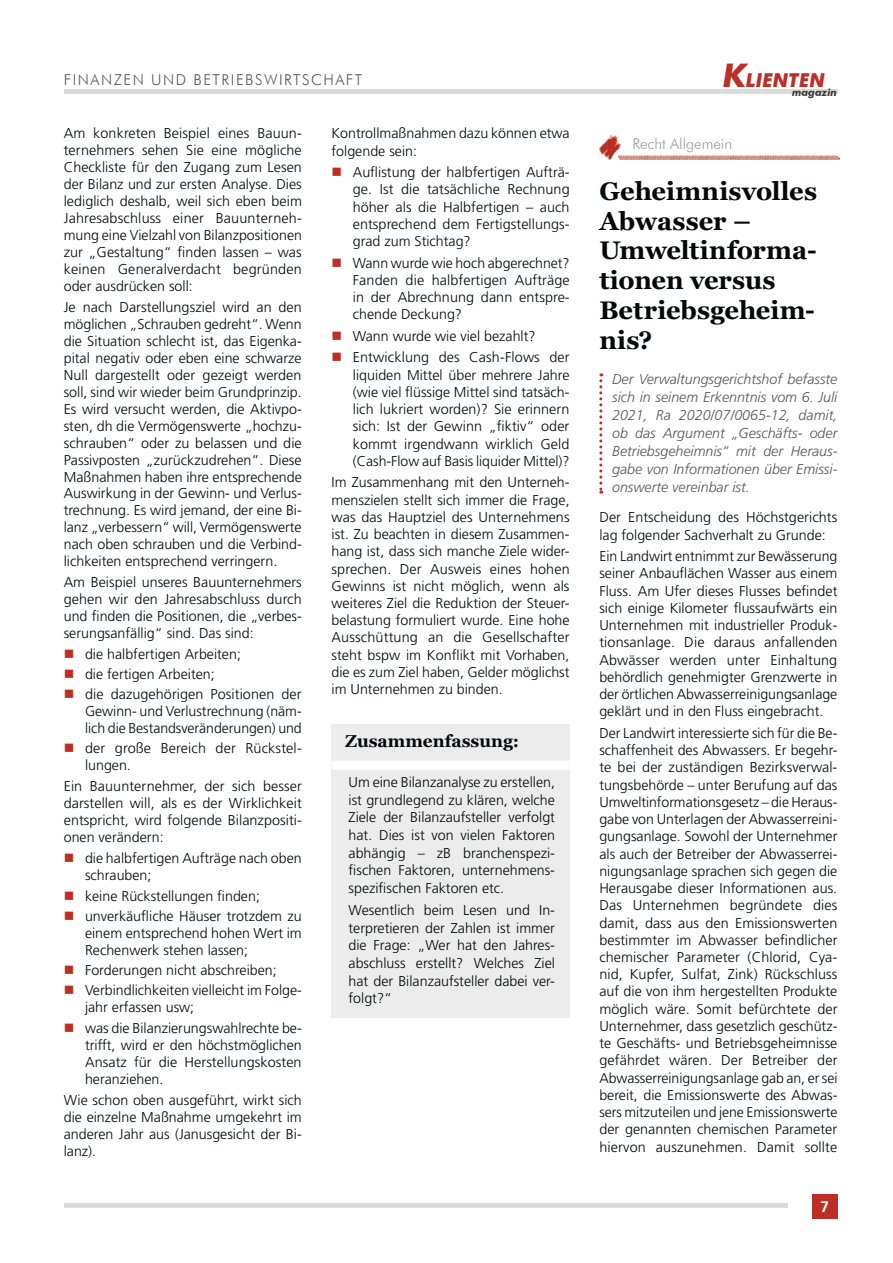
<style>
.page{position:relative;width:893px;height:1263px;background:#fff}
.page>*{position:absolute;margin:0;border:0;box-sizing:border-box;transform-origin:0 0}
.t1{font:700 25.5px/30px "Georgia";color:#040809}
.t2{font:italic 700 19.2px "Futura BT";color:#bc2e26}
.t3{font:700 17.25px "Georgia";color:#040809}
.t4{font:700 15.3px "Frutiger LT Std";color:#fff}
.t5{font:300 15px "Futura BT";letter-spacing:.1em;color:#575757}
.t6{font:300 15px "Futura BT";color:#9c9c9c}
.t7{font:300 14.25px/17.2px "Frutiger LT Std";color:#040809;text-align:justify}
.t8{font:italic 300 14.25px/18px "Frutiger LT Std";color:#575757;text-align:justify}
.t9{font:italic 700 10.35px "Futura BT";color:#3d3c3b}
.s1{font-size:32.55px}
</style>
<div class="page">
<hr style="left:64px;top:90px;width:773px;height:4px;background:#dadad9">
<div style="left:64px;top:1203px;width:724px;height:5px;background:#dadad9"></div>
<div style="left:812px;top:1194px;width:25px;height:25px;background:#bc2e26"></div>
<svg style="left:599px;top:373px;width:3px;height:121px"></svg>
<div style="left:332px;top:724px;width:238px;height:294px;background:#edecec"></div>
<div style="left:332px;top:761px;width:238px;height:9px;background:#fff"></div>
<img style="left:599px;top:134px;width:240px;height:25px">
<p class="t5" style="left:64px;top:70px;width:300px">FINANZEN UND BETRIEBSWIRTSCHAFT</p>
<h2 class="t2" style="left:723px;top:69px;width:104px"><span class="s1">K</span>LIENTEN</h2>
<p class="t9" style="left:792px;top:86px;width:47px">magazin</p>
<p class="t7" style="left:64px;top:126px;width:240px">Am konkreten Beispiel eines Bauun&shy;ternehmers sehen Sie eine mögliche Checkliste für den Zugang zum Lesen der Bilanz und zur ersten Analyse. Dies lediglich deshalb, weil sich eben beim Jahresabschluss einer Bauunterneh&shy;mung eine Vielzahl von Bilanzpositionen zur „Gestaltung“ finden lassen – was keinen Generalverdacht begründen oder ausdrücken soll:</p>
<p class="t7" style="left:64px;top:299px;width:240px">Je nach Darstellungsziel wird an den möglichen „Schrauben gedreht“. Wenn die Situation schlecht ist, das Eigenka&shy;pital negativ oder eben eine schwarze Null dargestellt oder gezeigt werden soll, sind wir wieder beim Grundprinzip.<br>Es wird versucht werden, die Aktivpo&shy;sten, dh die Vermögenswerte „hochzu&shy;schrauben“ oder zu belassen und die Passivposten „zurückzudrehen“. Diese Maßnahmen haben ihre entsprechende Auswirkung in der Gewinn- und Verlus&shy;trechnung. Es wird jemand, der eine Bi&shy;lanz „verbessern“ will, Vermögenswerte nach oben schrauben und die Verbind&shy;lichkeiten entsprechend verringern.</p>
<p class="t7" style="left:64px;top:575px;width:240px">Am Beispiel unseres Bauunternehmers gehen wir den Jahresabschluss durch und finden die Positionen, die „verbes&shy;serungsanfällig“ sind. Das sind:</p>
<p class="t7" style="left:85px;top:645px;width:218px;line-height:20px;text-align:left">die halbfertigen Arbeiten;<br>die fertigen Arbeiten;<br>die dazugehörigen Positionen der</p>
<p class="t7" style="left:85px;top:704px;width:218px">Gewinn- und Verlustrechnung (näm&shy;lich die Bestandsveränderungen) und</p>
<p class="t7" style="left:85px;top:740px;width:218px">der große Bereich der Rückstel&shy;lungen.</p>
<p class="t7" style="left:64px;top:779px;width:240px">Ein Bauunternehmer, der sich besser darstellen will, als es der Wirklichkeit entspricht, wird folgende Bilanzpositi&shy;onen verändern:</p>
<p class="t7" style="left:85px;top:851px;width:218px">die halbfertigen Aufträge nach oben schrauben;</p>
<p class="t7" style="left:85px;top:886px;width:218px;line-height:20.4px">keine Rückstellungen finden; unverkäufliche Häuser trotzdem zu</p>
<p class="t7" style="left:85px;top:925px;width:218px">einem entsprechend hohen Wert im<br>Rechenwerk stehen lassen;</p>
<p class="t7" style="left:85px;top:961px;width:218px;line-height:20.4px">Forderungen nicht abschreiben;<br>Verbindlichkeiten vielleicht im Folge-</p>
<p class="t7" style="left:85px;top:998px;width:218px;line-height:20.4px">jahr erfassen usw;<br>was die Bilanzierungswahlrechte be-</p>
<p class="t7" style="left:85px;top:1037px;width:218px">trifft, wird er den höchstmöglichen Ansatz für die Herstellungskosten heranziehen.</p>
<p class="t7" style="left:64px;top:1092px;width:240px">Wie schon oben ausgeführt, wirkt sich die einzelne Maßnahme umgekehrt im anderen Jahr aus (Janusgesicht der Bi&shy;lanz).</p>
<p class="t7" style="left:332px;top:126px;width:240px">Kontrollmaßnahmen dazu können etwa folgende sein:</p>
<p class="t7" style="left:353px;top:164px;width:218px">Auflistung der halbfertigen Aufträ&shy;ge. Ist die tatsächliche Rechnung höher als die Halbfertigen – auch entsprechend dem Fertigstellungs&shy;grad zum Stichtag?</p>
<p class="t7" style="left:353px;top:255px;width:218px">Wann wurde wie hoch abgerechnet?<br>Fanden die halbfertigen Aufträge in der Abrechnung dann entspre&shy;chende Deckung?</p>
<p class="t7" style="left:353px;top:326px;width:218px;line-height:21.5px">Wann wurde wie viel bezahlt?<br>Entwicklung des Cash-Flows der</p>
<p class="t7" style="left:353px;top:367px;width:218px">liquiden Mittel über mehrere Jahre (wie viel flüssige Mittel sind tatsäch&shy;lich lukriert worden)? Sie erinnern sich: Ist der Gewinn „fiktiv“ oder kommt irgendwann wirklich Geld (Cash-Flow auf Basis liquider Mittel)?</p>
<p class="t7" style="left:332px;top:474px;width:240px">Im Zusammenhang mit den Unterneh&shy;menszielen stellt sich immer die Frage, was das Hauptziel des Unternehmens ist. Zu beachten in diesem Zusammen&shy;hang ist, dass sich manche Ziele wider&shy;sprechen. Der Ausweis eines hohen Gewinns ist nicht möglich, wenn als weiteres Ziel die Reduktion der Steuer&shy;belastung formuliert wurde. Eine hohe Ausschüttung an die Gesellschafter steht bspw im Konflikt mit Vorhaben, die es zum Ziel haben, Gelder möglichst im Unternehmen zu binden.</p>
<p class="t6" style="left:632px;top:134px;width:101px">Recht Allgemein</p>
<h1 class="t1" style="left:599px;top:176px;width:219px">Geheimnisvolles<br>Abwasser –<br>Umweltinforma&shy;tionen versus<br>Betriebsgeheim&shy;nis?</h1>
<p class="t8" style="left:612px;top:371px;width:227px">Der Verwaltungsgerichtshof befasste sich in seinem Erkenntnis vom 6. Juli 2021, Ra 2020/07/0065-12, damit, ob das Argument „Geschäfts- oder Betriebsgeheimnis“ mit der Heraus&shy;gabe von Informationen über Emissi&shy;onswerte vereinbar ist.</p>
<p class="t7" style="left:599px;top:510px;width:239px">Der Entscheidung des Höchstgerichts lag folgender Sachverhalt zu Grunde:</p>
<p class="t7" style="left:599px;top:548px;width:240px">Ein Landwirt entnimmt zur Bewässerung seiner Anbauflächen Wasser aus einem Fluss. Am Ufer dieses Flusses befindet sich einige Kilometer flussaufwärts ein Unternehmen mit industrieller Produk&shy;tionsanlage. Die daraus anfallenden Abwässer werden unter Einhaltung behördlich genehmigter Grenzwerte in der örtlichen Abwasserreinigungsanlage geklärt und in den Fluss eingebracht.</p>
<p class="t7" style="left:599px;top:725px;width:240px">Der Landwirt interessierte sich für die Be&shy;schaffenheit des Abwassers. Er begehr&shy;te bei der zuständigen Bezirksverwal&shy;tungsbehörde – unter Berufung auf das Umweltinformationsgesetz – die Heraus&shy;gabe von Unterlagen der Abwasserreini&shy;gungsanlage. Sowohl der Unternehmer als auch der Betreiber der Abwasserrei&shy;nigungsanlage sprachen sich gegen die Herausgabe dieser Informationen aus.<br>Das Unternehmen begründete dies damit, dass aus den Emissionswerten bestimmter im Abwasser befindlicher chemischer Parameter (Chlorid, Cya&shy;nid, Kupfer, Sulfat, Zink) Rückschluss auf die von ihm hergestellten Produkte möglich wäre. Somit befürchtete der Unternehmer, dass gesetzlich geschütz&shy;te Geschäfts- und Betriebsgeheimnisse gefährdet wären. Der Betreiber der Abwasserreinigungsanlage gab an, er sei bereit, die Emissionswerte des Abwas&shy;sers mitzuteilen und jene Emissionswerte der genannten chemischen Parameter hiervon auszunehmen. Damit sollte</p>
<p class="t3" style="left:345px;top:731px;width:176px">Zusammenfassung:</p>
<p class="t7" style="left:349px;top:774px;width:208px;line-height:17.7px">Um eine Bilanzanalyse zu erstellen, ist grundlegend zu klären, welche Ziele der Bilanzaufsteller verfolgt hat. Dies ist von vielen Faktoren abhängig – zB branchenspezi&shy;fischen Faktoren, unternehmens&shy;spezifischen Faktoren etc.</p>
<p class="t7" style="left:349px;top:902px;width:208px;line-height:17.7px">Wesentlich beim Lesen und In&shy;terpretieren der Zahlen ist immer die Frage: „Wer hat den Jahres&shy;abschluss erstellt? Welches Ziel hat der Bilanzaufsteller dabei ver&shy;folgt?“</p>
<p class="t4" style="left:820px;top:1200px;width:10px">7</p>
</div>
